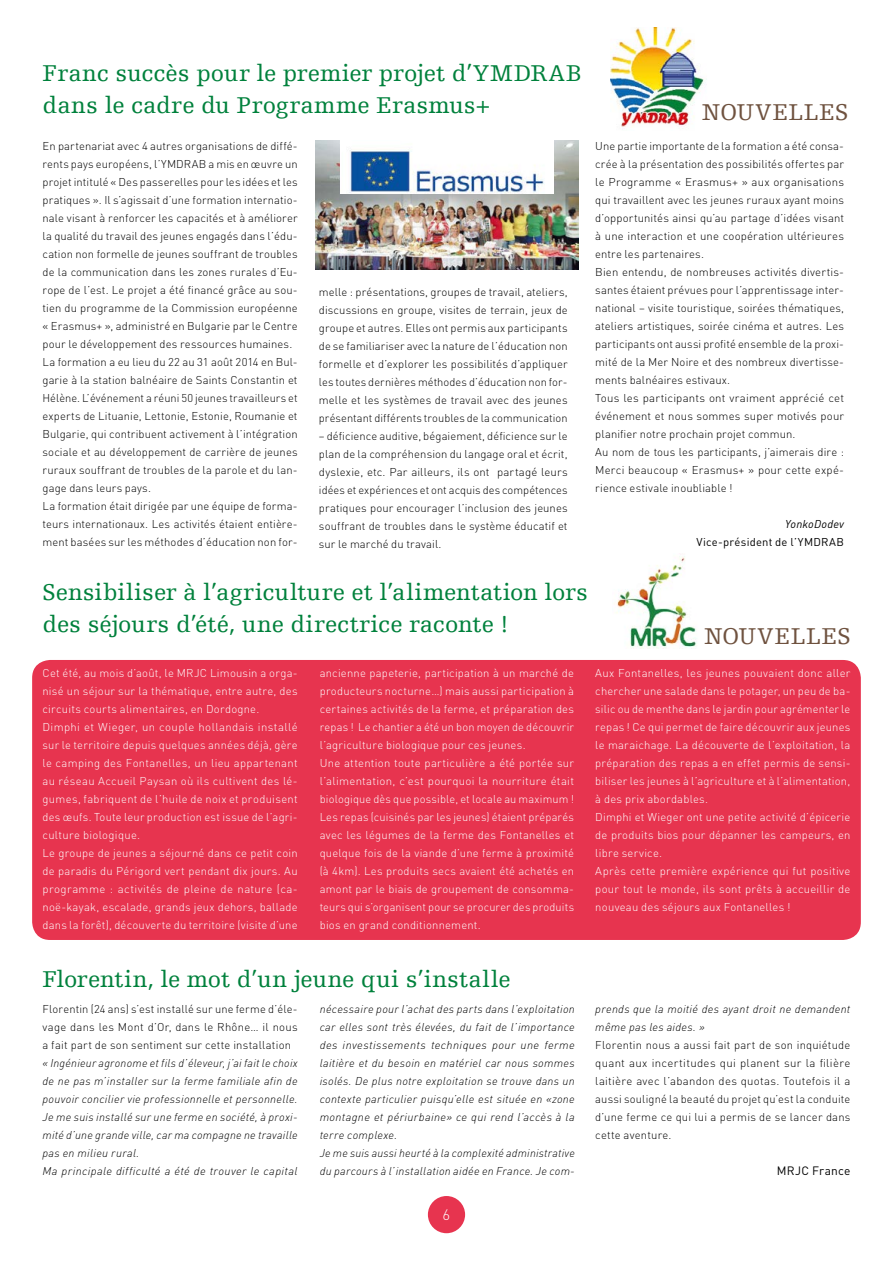
<style>
.page{position:relative;width:893px;height:1263px;background:#fff}
.page>*{position:absolute;margin:0;border:0;box-sizing:border-box;transform-origin:0 0}
.t1{font:24px/31.5px "Egyptienne FLT";letter-spacing:.005em;color:#00813c}
.t2{font:24px "Egyptienne FLT";letter-spacing:.02em;color:#6f523f}
.t3{font:300 15px "DIN Pro";color:#fff}
.t4{font:12px "DIN Pro";letter-spacing:.015em;color:#000}
.t5{font:300 11.25px/18px "DIN Pro";letter-spacing:.01em;color:#000;text-align:justify}
.t6{font:300 11.25px/18px "DIN Pro";letter-spacing:.02em;color:#fff}
.t7{font:italic 300 11.25px/18px "DIN";letter-spacing:.025em;color:#000}
.t8{font:11.25px "DIN Pro";letter-spacing:.02em;color:#000}
.t9{font:italic 11.25px "DIN";letter-spacing:.015em;color:#000}
</style>
<div class="page">
<div style="left:428px;top:1196px;width:37px;height:37px;background:#e7344f;border-radius:50%"></div>
<div style="left:32px;top:660px;width:829px;height:280px;background:#e7344f;border-radius:18px"></div>
<img style="left:316px;top:140px;width:262px;height:130px">
<img style="left:341px;top:141px;width:212px;height:52px">
<img style="left:616px;top:556px;width:81px;height:92px">
<img style="left:611px;top:28px;width:96px;height:99px">
<h1 class="t1" style="left:43px;top:58px;width:541px">Franc succès pour le premier projet d’YMDRAB dans le cadre du Programme Erasmus+</h1>
<p class="t5" style="left:43px;top:137px;width:257px;text-align:left">En partenariat avec 4 autres organisations de diffé&shy;rents pays européens, l’YMDRAB a mis en œuvre un projet intitulé « Des passerelles pour les idées et les pratiques ». Il s’agissait d’une formation internatio&shy;nale visant à renforcer les capacités et à améliorer la qualité du travail des jeunes engagés dans l’édu&shy;cation non formelle de jeunes souffrant de troubles de la communication dans les zones rurales d’Eu&shy;rope de l’est. Le projet a été financé grâce au sou&shy;tien du programme de la Commission européenne « Erasmus+ », administré en Bulgarie par le Centre pour le développement des ressources humaines.<br>La formation a eu lieu du 22 au 31 août 2014 en Bul&shy;garie à la station balnéaire de Saints Constantin et Hélène. L’événement a réuni 50 jeunes travailleurs et experts de Lituanie, Lettonie, Estonie, Roumanie et Bulgarie, qui contribuent activement à l’intégration sociale et au développement de carrière de jeunes ruraux souffrant de troubles de la parole et du lan&shy;gage dans leurs pays.<br>La formation était dirigée par une équipe de forma&shy;teurs internationaux. Les activités étaient entière&shy;ment basées sur les méthodes d’éducation non for-</p>
<p class="t5" style="left:319px;top:282px;width:250px">melle : présentations, groupes de travail, ateliers, discussions en groupe, visites de terrain, jeux de groupe et autres. Elles ont permis aux participants de se familiariser avec la nature de l’éducation non formelle et d’explorer les possibilités d’appliquer les toutes dernières méthodes d’éducation non for&shy;melle et les systèmes de travail avec des jeunes présentant différents troubles de la communication</p>
<p class="t5" style="left:319px;top:426px;width:250px">– déficience auditive, bégaiement, déficience sur le plan de la compréhension du langage oral et écrit, dyslexie, etc. Par ailleurs, ils ont partagé leurs idées et expériences et ont acquis des compétences pratiques pour encourager l’inclusion des jeunes souffrant de troubles dans le système éducatif et sur le marché du travail.</p>
<h1 class="t2" style="left:702px;top:99px;width:148px">NOUVELLES</h1>
<p class="t5" style="left:595px;top:137px;width:250px;text-align:left">Une partie importante de la formation a été consa&shy;crée à la présentation des possibilités offertes par le Programme « Erasmus+ » aux organisations qui travaillent avec les jeunes ruraux ayant moins d’opportunités ainsi qu’au partage d’idées visant à une interaction et une coopération ultérieures entre les partenaires.<br>Bien entendu, de nombreuses activités divertis&shy;santes étaient prévues pour l’apprentissage inter&shy;national – visite touristique, soirées thématiques, ateliers artistiques, soirée cinéma et autres. Les participants ont aussi profité ensemble de la proxi&shy;mité de la Mer Noire et des nombreux divertisse&shy;ments balnéaires estivaux.<br>Tous les participants ont vraiment apprécié cet événement et nous sommes super motivés pour planifier notre prochain projet commun.<br>Au nom de tous les participants, j’aimerais dire :<br>Merci beaucoup « Erasmus+ » pour cette expé&shy;rience estivale inoubliable !</p>
<p class="t9" style="left:785px;top:517px;width:60px">YonkoDodev</p>
<p class="t8" style="left:696px;top:535px;width:149px">Vice-président de l’YMDRAB</p>
<h1 class="t1" style="left:43px;top:577px;width:547px">Sensibiliser à l’agriculture et l’alimentation lors des séjours d’été, une directrice raconte !</h1>
<h1 class="t2" style="left:704px;top:623px;width:148px">NOUVELLES</h1>
<p class="t6" style="left:43px;top:663px;width:257px">Cet été, au mois d’août, le MRJC Limousin a orga&shy;nisé un séjour sur la thématique, entre autre, des circuits courts alimentaires, en Dordogne.<br>Dimphi et Wieger, un couple hollandais installé sur le territoire depuis quelques années déjà, gère le camping des Fontanelles, un lieu appartenant au réseau Accueil Paysan où ils cultivent des lé&shy;gumes, fabriquent de l’huile de noix et produisent des œufs. Toute leur production est issue de l’agri&shy;culture biologique.<br>Le groupe de jeunes a séjourné dans ce petit coin de paradis du Périgord vert pendant dix jours. Au programme : activités de pleine de nature (ca&shy;noë-kayak, escalade, grands jeux dehors, ballade dans la forêt), découverte du territoire (visite d’une</p>
<p class="t6" style="left:320px;top:663px;width:256px">ancienne papeterie, participation à un marché de producteurs nocturne…) mais aussi participation à certaines activités de la ferme, et préparation des repas ! Le chantier a été un bon moyen de découvrir l’agriculture biologique pour ces jeunes.<br>Une attention toute particulière a été portée sur l’alimentation, c’est pourquoi la nourriture était biologique dès que possible, et locale au maximum !<br>Les repas (cuisinés par les jeunes) étaient préparés avec les légumes de la ferme des Fontanelles et quelque fois de la viande d’une ferme à proximité (à 4km). Les produits secs avaient été achetés en amont par le biais de groupement de consomma&shy;teurs qui s’organisent pour se procurer des produits bios en grand conditionnement.</p>
<p class="t6" style="left:595px;top:663px;width:257px">Aux Fontanelles, les jeunes pouvaient donc aller chercher une salade dans le potager, un peu de ba&shy;silic ou de menthe dans le jardin pour agrémenter le repas ! Ce qui permet de faire découvrir aux jeunes le maraichage. La découverte de l’exploitation, la préparation des repas a en effet permis de sensi&shy;biliser les jeunes à l’agriculture et à l’alimentation, à des prix abordables.<br>Dimphi et Wieger ont une petite activité d’épicerie de produits bios pour dépanner les campeurs, en libre service.<br>Après cette première expérience qui fut positive pour tout le monde, ils sont prêts à accueillir de nouveau des séjours aux Fontanelles !</p>
<h1 class="t1" style="left:43px;top:963px;width:469px">Florentin, le mot d’un jeune qui s’installe</h1>
<p class="t5" style="left:43px;top:1000px;width:257px">Florentin (24 ans) s’est installé sur une ferme d’éle&shy;vage dans les Mont d’Or, dans le Rhône… il nous a fait part de son sentiment sur cette installation</p>
<p class="t7" style="left:43px;top:1054px;width:257px">« Ingénieur agronome et fils d’éleveur, j’ai fait le choix de ne pas m’installer sur la ferme familiale afin de pouvoir concilier vie professionnelle et personnelle.<br>Je me suis installé sur une ferme en société, à proxi&shy;mité d’une grande ville, car ma compagne ne travaille pas en milieu rural.<br>Ma principale difficulté a été de trouver le capital</p>
<p class="t7" style="left:320px;top:999px;width:257px">nécessaire pour l’achat des parts dans l’exploitation car elles sont très élevées, du fait de l’importance des investissements techniques pour une ferme laitière et du besoin en matériel car nous sommes isolés. De plus notre exploitation se trouve dans un contexte particulier puisqu’elle est située en «zone montagne et périurbaine» ce qui rend l’accès à la terre complexe.<br>Je me suis aussi heurté à la complexité administrative du parcours à l’installation aidée en France. Je com-</p>
<h2 class="t3" style="left:443px;top:1204px;width:9px">6</h2>
<p class="t7" style="left:595px;top:999px;width:257px">prends que la moitié des ayant droit ne demandent même pas les aides. »</p>
<p class="t5" style="left:595px;top:1035px;width:257px">Florentin nous a aussi fait part de son inquiétude quant aux incertitudes qui planent sur la filière laitière avec l’abandon des quotas. Toutefois il a aussi souligné la beauté du projet qu’est la conduite d’une ferme ce qui lui a permis de se lancer dans cette aventure.</p>
<p class="t4" style="left:777px;top:1163px;width:75px">MRJC France</p>
</div>
